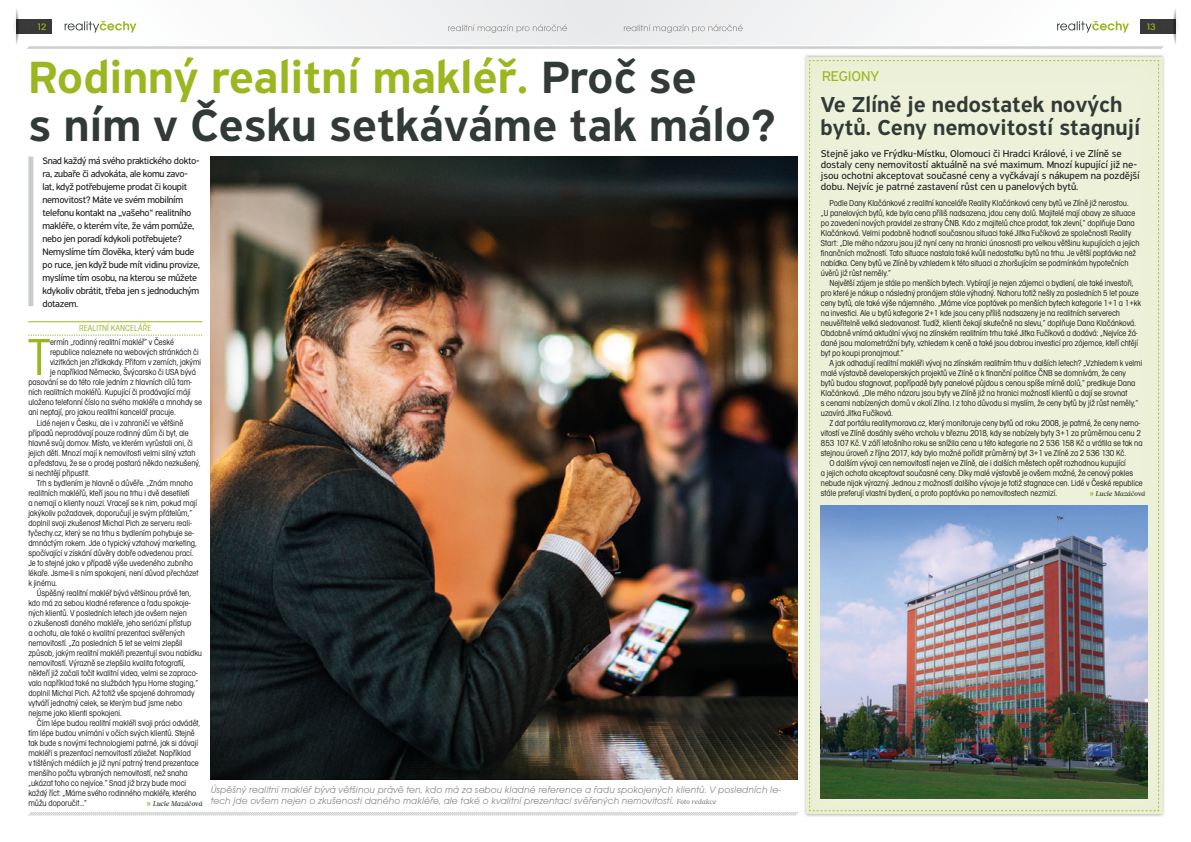
<style>
.page{position:relative;width:1191px;height:842px;background:#fff}
.page>*{position:absolute;margin:0;border:0;box-sizing:border-box;transform-origin:0 0}
.t1{font:53.8px "Avant Gar Got Itc TOT Boo Con";color:#9ab720}
.t2{font:500 48px/48px "PF Highway Sans Pro";color:#323a37}
.t3{font:500 23px/23px "PF Highway Sans Pro";color:#323a37}
.t4{font:15px "PF Highway Sans Pro";color:#9ab720}
.t5{font:10.5px/11px "PF Highway Sans Pro";color:#1d1d1b}
.t6{font:10px/13px "PF Highway Sans Pro";letter-spacing:-.03em;color:#1d1d1b}
.t7{font:10px/11px "Avant Gar Got Itc TOT Boo Obl";letter-spacing:.01em;color:#8a8a89}
.t8{font:9.6px "Avant Gar Got Itc TOT Med Con";color:#9ab720;scale:1.08 1}
.t9{font:9px/10px "Avant Gar Got Itc TOT Boo Con";color:#1d1d1b}
.t10{font:9px "Avant Gar Got Itc TOT Boo Con";letter-spacing:.015em;color:#9ab720}
.t11{font:italic 500 7px "Glosa Text";letter-spacing:-.01em;color:#323a37}
.s1{color:#9ab720}
.s2{font-family:"Vista Sans Bold CE";font-weight:400;font-style:normal;font-size:8px;color:#9ab720}
.s3{font-family:"Glosa Text";font-weight:500;font-style:italic;font-size:7px}
</style>
<div class="page">
<svg style="left:27px;top:46px;width:1136px;height:3px;background:#d3d6d5"></svg>
<div style="left:110px;top:0;width:485px;height:44px;background:#f4f4f5"></div>
<div style="left:595px;top:0;width:485px;height:44px;background:#f4f4f5"></div>
<img style="left:26px;top:20px;width:26px;height:14px">
<img style="left:1141px;top:20px;width:25px;height:14px">
<img style="left:16px;top:9px;width:10px;height:36px">
<img style="left:1166px;top:9px;width:10px;height:36px">
<img style="left:14px;top:10px;width:3px;height:31px">
<img style="left:1175px;top:10px;width:3px;height:31px">
<svg style="left:448px;top:24px;width:119px;height:9px"></svg>
<svg style="left:624px;top:24px;width:118px;height:9px"></svg>
<svg style="left:65px;top:21px;width:71px;height:12px"></svg>
<svg style="left:1057px;top:21px;width:72px;height:12px"></svg>
<svg style="left:28px;top:812px;width:771px;height:4px;background:#dee0e0"></svg>
<div style="left:28px;top:156px;width:5px;height:150px;background:#c9cdcc"></div>
<img style="left:211px;top:156px;width:586px;height:624px">
<div style="left:805px;top:55px;width:359px;height:759px;background:#9ab720;opacity:.05"></div>
<div style="left:809px;top:60px;width:350px;height:751px;background:#edf1d9"></div>
<img style="left:821px;top:505px;width:326px;height:294px">
<hr style="left:28px;top:321px;width:174px;height:1px;background:#9ab720">
<svg style="left:28px;top:335px;width:174px;height:1px"></svg>
<p class="t8" style="left:37px;top:21px;width:10px">12</p>
<p class="t8" style="left:1146px;top:21px;width:11px">13</p>
<h2 class="t2" style="left:28px;top:54px;width:749px"><span class="s1">Rodinný realitní makléř.</span> Proč se<br>s ním v Česku setkáváme tak málo?</h2>
<p class="t6" style="left:43px;top:154px;width:159px">Snad každý má svého praktického dokto&shy;ra, zubaře či advokáta, ale komu zavo&shy;lat, když potřebujeme prodat či koupit nemovitost? Máte ve svém mobilním telefonu kontakt na „vašeho“ realitního makléře, o kterém víte, že vám pomůže, nebo jen poradí kdykoli potřebujete?<br>Nemyslíme tím člověka, který vám bude po ruce, jen když bude mít vidinu provize, myslíme tím osobu, na kterou se můžete kdykoliv obrátit, třeba jen s jednoduchým dotazem.</p>
<p class="t5" style="left:821px;top:148px;width:320px">Stejně jako ve Frýdku-Místku, Olomouci či Hradci Králové, i ve Zlíně se dostaly ceny nemovitostí aktuálně na své maximum. Mnozí kupující již ne&shy;jsou ochotni akceptovat současné ceny a vyčkávají s nákupem na pozdější dobu. Nejvíc je patrné zastavení růst cen u panelových bytů.</p>
<h3 class="t4" style="left:822px;top:68px;width:59px">REGIONY</h3>
<h3 class="t3" style="left:820px;top:94px;width:321px">Ve Zlíně je nedostatek nových bytů. Ceny nemovitostí stagnují</h3>
<p class="t9" style="left:821px;top:198px;width:320px;text-indent:9px">Podle Dany Klačánkové z realitní kanceláře Reality Klačánková ceny bytů ve Zlíně již nerostou.<br>„U panelových bytů, kde byla cena příliš nadsazena, jdou ceny dolů. Majitelé mají obavy ze situace po zavedení nových pravidel ze strany ČNB. Kdo z majitelů chce prodat, tak zlevní,“ doplňuje Dana Klačánková. Velmi podobně hodnotí současnou situaci také Jitka Fučíková ze společnosti Reality Start: „Dle mého názoru jsou již nyní ceny na hranici únosnosti pro velkou většinu kupujících a jejich finančních možností. Tato situace nastala také kvůli nedostatku bytů na trhu. Je větší poptávka než nabídka. Ceny bytů ve Zlíně by vzhledem k této situaci a zhoršujícím se podmínkám hypotečních úvěrů již růst neměly.“</p>
<p class="t9" style="left:821px;top:278px;width:322px;text-indent:9px">Největší zájem je stále po menších bytech. Vybírají je nejen zájemci o bydlení, ale také investoři, pro které je nákup a následný pronájem stále výhodný. Nahoru totiž nešly za posledních 5 let pouze ceny bytů, ale také výše nájemného. „Máme více poptávek po menších bytech kategorie 1+1 a 1+kk na investici. Ale u bytů kategorie 2+1 kde jsou ceny příliš nadsazeny je na realitních serverech neuvěřitelně velká sledovanost. Tudíž, klienti čekají skutečně na slevu,“ doplňuje Dana Klačánková.<br>Obdobně vnímá aktuální vývoj na zlínském realitním trhu také Jitka Fučíková a dodává: „Nejvíce žá&shy;dané jsou malometrážní byty, vzhledem k ceně a také jsou dobrou investicí pro zájemce, kteří chtějí byt po koupi pronajmout.“</p>
<p class="t9" style="left:821px;top:358px;width:323px;text-indent:9px">A jak odhadují realitní makléři vývoj na zlínském realitním trhu v dalších letech? „Vzhledem k velmi malé výstavbě developerských projektů ve Zlíně a k finanční politice ČNB se domnívám, že ceny<br>bytů budou stagnovat, popřípadě byty panelové půjdou s cenou spíše mírně dolů,“ predikuje Dana Klačánková. „Dle mého názoru jsou byty ve Zlíně již na hranici možností klientů a dají se srovnat<br>s cenami nabízených domů v okolí Zlína. I z toho důvodu si myslím, že ceny bytů by již růst neměly,“ uzavírá Jitka Fučíková.</p>
<p class="t9" style="left:829px;top:418px;width:312px">Z dat portálu realitymorava.cz, který monitoruje ceny bytů od roku 2008, je patrné, že ceny nemo-</p>
<p class="t9" style="left:821px;top:428px;width:321px">vitostí ve Zlíně dosáhly svého vrcholu v březnu 2018, kdy se nabízely byty 3+1 za průměrnou cenu 2</p>
<p class="t9" style="left:821px;top:438px;width:323px">853 107 Kč. V září letošního roku se snížila cena u této kategorie na 2 536 158 Kč a vrátila se tak na</p>
<p class="t9" style="left:821px;top:448px;width:307px">stejnou úroveň z října 2017, kdy bylo možné pořídit průměrný byt 3+1 ve Zlíně za 2 536 130 Kč.</p>
<p class="t9" style="left:829px;top:458px;width:298px">O dalším vývoji cen nemovitostí nejen ve Zlíně, ale i dalších městech opět rozhodnou kupující</p>
<p class="t9" style="left:821px;top:468px;width:314px">a jejich ochota akceptovat současné ceny. Díky malé výstavbě je ovšem možné, že cenový pokles</p>
<p class="t9" style="left:821px;top:478px;width:323px">nebude nijak výrazný. Jednou z možností dalšího vývoje je totiž stagnace cen. Lidé v České republice</p>
<p class="t9" style="left:821px;top:488px;width:238px">stále preferují vlastní bydlení, a proto poptávka po nemovitostech nezmizí.</p>
<p class="t11" style="left:1089px;top:489px;width:57px"><span class="s2">»</span> Lucie Mazáčová</p>
<p class="t10" style="left:79px;top:323px;width:74px">REALITNÍ KANCELÁŘE</p>
<h1 class="t1" style="left:28px;top:327px;width:23px">T</h1>
<p class="t9" style="left:50px;top:337px;width:125px">ermín „rodinný realitní makléř“ v České</p>
<p class="t9" style="left:50px;top:347px;width:150px">republice naleznete na webových stránkách či</p>
<p class="t9" style="left:50px;top:357px;width:153px">vizitkách jen zřídkakdy. Přitom v zemích, jakými</p>
<p class="t9" style="left:50px;top:367px;width:147px">je například Německo, Švýcarsko či USA bývá</p>
<p class="t9" style="left:28px;top:377px;width:165px">pasování se do této role jedním z hlavních cílů tam-</p>
<p class="t9" style="left:28px;top:387px;width:164px">ních realitních makléřů. Kupující či prodávající májí</p>
<p class="t9" style="left:28px;top:397px;width:175px">uloženo telefonní číslo na svého makléře a mnohdy se</p>
<p class="t9" style="left:28px;top:407px;width:149px">ani neptají, pro jakou realitní kancelář pracuje.</p>
<p class="t9" style="left:28px;top:418px;width:173px;text-indent:9px">Lidé nejen v Česku, ale i v zahraničí ve většině případů neprodávají pouze rodinný dům či byt, ale hlavně svůj domov. Místo, ve kterém vyrůstali oni, či jejich děti. Mnozí mají k nemovitosti velmi silný vztah a představu, že se o prodej postará někdo nezkušený, si nechtějí připustit.</p>
<p class="t9" style="left:28px;top:478px;width:172px;text-indent:9px">Trh s bydlením je hlavně o důvěře. „Znám mnoho realitních makléřů, kteří jsou na trhu i dvě desetiletí<br>a nemají o klienty nouzi. Vracejí se k nim, pokud mají jakýkoliv požadavek, doporučují je svým přátelům,“ doplnil svoji zkušenost Michal Pich ze serveru reali&shy;tyčechy.cz, který se na trhu s bydlením pohybuje se&shy;dmnáctým rokem. Jde o typický vztahový marketing, spočívající v získání důvěry dobře odvedenou prací.<br>Je to stejné jako v případě výše uvedeného zubního lékaře. Jsme-li s ním spokojeni, není důvod přecházet k jinému.</p>
<p class="t9" style="left:28px;top:588px;width:175px;text-indent:9px">Úspěšný realitní makléř bývá většinou právě ten, kdo má za sebou kladné reference a řadu spokoje&shy;ných klientů. V posledních letech jde ovšem nejen<br>o zkušenosti daného makléře, jeho seriózní přístup<br>a ochotu, ale také o kvalitní prezentaci svěřených nemovitostí. „Za posledních 5 let se velmi zlepšil způsob, jakým realitní makléři prezentují svou nabídku nemovitostí. Výrazně se zlepšila kvalita fotografií, někteří již začali točit kvalitní videa, velmi se zapraco&shy;valo například také na službách typu Home staging,“ doplnil Michal Pich. Až totiž vše spojené dohromady vytváří jednotný celek, se kterým buď jsme nebo nejsme jako klienti spokojeni.</p>
<p class="t9" style="left:28px;top:718px;width:173px;text-indent:9px">Čím lépe budou realitní makléři svoji práci odvádět, tím lépe budou vnímání v očích svých klientů. Stejně tak bude s novými technologiemi patrné, jak si dávají makléři s prezentací nemovitostí záležet. Například<br>v tištěných médiích je již nyní patrný trend prezentace menšího počtu vybraných nemovitostí, než snaha „ukázat toho co nejvíce.“ Snad již brzy bude moci každý říct: „Máme svého rodinného makléře, kterého můžu doporučit…“</p>
<p class="t7" style="left:211px;top:784px;width:571px">Úspěšný realitní makléř bývá většinou právě ten, kdo má za sebou kladné reference a řadu spokojených klientů. V posledních le&shy;tech jde ovšem nejen o zkušenosti daného makléře, ale také o kvalitní prezentaci svěřených nemovitostí. <span class="s3">Foto redakce</span></p>
<p class="t11" style="left:147px;top:799px;width:57px"><span class="s2">»</span> Lucie Mazáčová</p>
</div>
